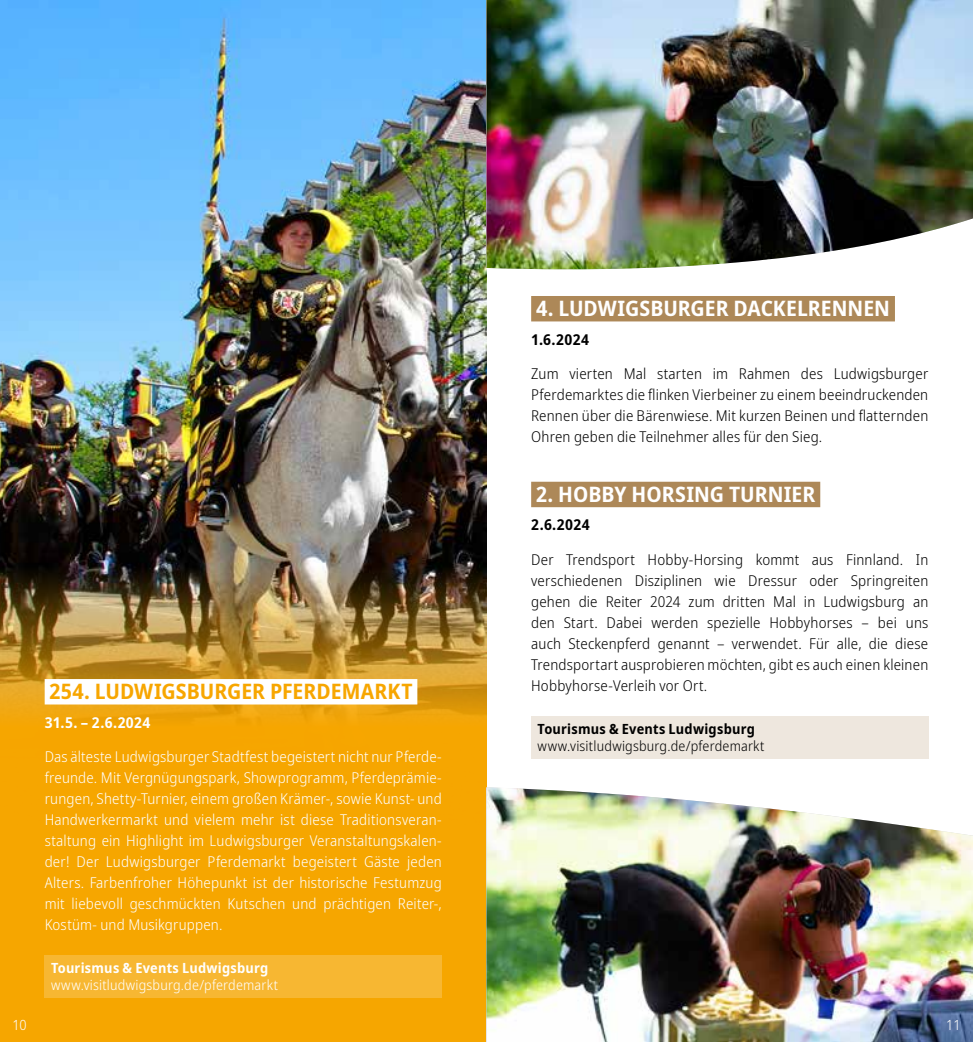
<style>
.page{position:relative;width:973px;height:1042px;background:#fff}
.page>*{position:absolute;margin:0;border:0;box-sizing:border-box;transform-origin:0 0}
.t1{font:700 semi-condensed 21.18px "Noto Sans";color:#fff}
.t2{font:700 semi-condensed 21.18px "Noto Sans";letter-spacing:.005em;color:#f7a600}
.t3{font:300 semi-condensed 14.88px/21px "Noto Sans";letter-spacing:.01em;color:#000;text-align:justify}
.t4{font:300 semi-condensed 14.88px/21px "Noto Sans";letter-spacing:.01em;color:#fff;text-align:justify}
.t5{font:700 semi-condensed 14.88px "Noto Sans";letter-spacing:.025em;color:#000}
.t6{font:700 semi-condensed 14.88px "Noto Sans";letter-spacing:.02em;color:#fff}
.t7{font:300 semi-condensed 14px "Noto Sans";letter-spacing:.015em;color:#fff}
.t8{font:300 semi-condensed 14px "Noto Sans";letter-spacing:.015em;color:#000}
.t9{font:700 semi-condensed 14px "Noto Sans";letter-spacing:.02em;color:#fff}
.t10{font:700 semi-condensed 14px "Noto Sans";letter-spacing:.02em;color:#000}
</style>
<div class="page">
<div style="left:0;top:0;width:486px;height:1042px;background:#f6a600"></div>
<img style="left:0;top:0;width:486px;height:721px">
<img style="left:486px;top:787px;width:486px;height:255px">
<div style="left:45px;top:679px;width:372px;height:25px;background:#fff"></div>
<div style="left:45px;top:955px;width:396px;height:42px;background:#f7b732"></div>
<img style="left:486px;top:0;width:486px;height:273px">
<div style="left:531px;top:296px;width:363px;height:25px;background:#ad8858"></div>
<div style="left:531px;top:482px;width:289px;height:25px;background:#ad8858"></div>
<div style="left:531px;top:716px;width:397px;height:42px;background:#eee7de"></div>
<h1 class="t1" style="left:536px;top:294px;width:355px">4. LUDWIGSBURGER DACKELRENNEN</h1>
<p class="t5" style="left:531px;top:329px;width:59px">1.6.2024</p>
<p class="t3" style="left:531px;top:364px;width:398px">Zum vierten Mal starten im Rahmen des Ludwigsburger Pferdemarktes die flinken Vierbeiner zu einem beeindruckenden Rennen über die Bärenwiese. Mit kurzen Beinen und flatternden Ohren geben die Teilnehmer alles für den Sieg.</p>
<h1 class="t1" style="left:536px;top:479px;width:281px">2. HOBBY HORSING TURNIER</h1>
<h1 class="t2" style="left:50px;top:677px;width:364px">254. LUDWIGSBURGER PFERDEMARKT</h1>
<p class="t6" style="left:45px;top:712px;width:107px">31.5. – 2.6.2024</p>
<p class="t4" style="left:45px;top:747px;width:398px">Das älteste Ludwigsburger Stadtfest begeistert nicht nur Pferde&shy;freunde. Mit Vergnügungspark, Showprogramm, Pferdeprämie&shy;rungen, Shetty-Turnier, einem großen Krämer-, sowie Kunst- und Handwerkermarkt und vielem mehr ist diese Traditionsveran&shy;staltung ein Highlight im Ludwigsburger Veranstaltungskalen&shy;der! Der Ludwigsburger Pferdemarkt begeistert Gäste jeden Alters. Farbenfroher Höhepunkt ist der historische Festumzug mit liebevoll geschmückten Kutschen und prächtigen Reiter-, Kostüm- und Musikgruppen.</p>
<p class="t9" style="left:51px;top:958px;width:219px">Tourismus &amp; Events Ludwigsburg</p>
<p class="t7" style="left:51px;top:975px;width:228px">www.visitludwigsburg.de/pferdemarkt</p>
<p class="t5" style="left:531px;top:514px;width:60px">2.6.2024</p>
<p class="t3" style="left:531px;top:549px;width:398px">Der Trendsport Hobby-Horsing kommt aus Finnland. In verschiedenen Disziplinen wie Dressur oder Springreiten gehen die Reiter 2024 zum dritten Mal in Ludwigsburg an den Start. Dabei werden spezielle Hobbyhorses – bei uns auch Steckenpferd genannt – verwendet. Für alle, die diese Trendsportart ausprobieren möchten, gibt es auch einen kleinen Hobbyhorse-Verleih vor Ort.</p>
<p class="t10" style="left:537px;top:719px;width:219px">Tourismus &amp; Events Ludwigsburg</p>
<p class="t8" style="left:537px;top:736px;width:228px">www.visitludwigsburg.de/pferdemarkt</p>
<p class="t7" style="left:12px;top:1014px;width:16px">10</p>
<p class="t7" style="left:946px;top:1014px;width:16px">11</p>
</div>
